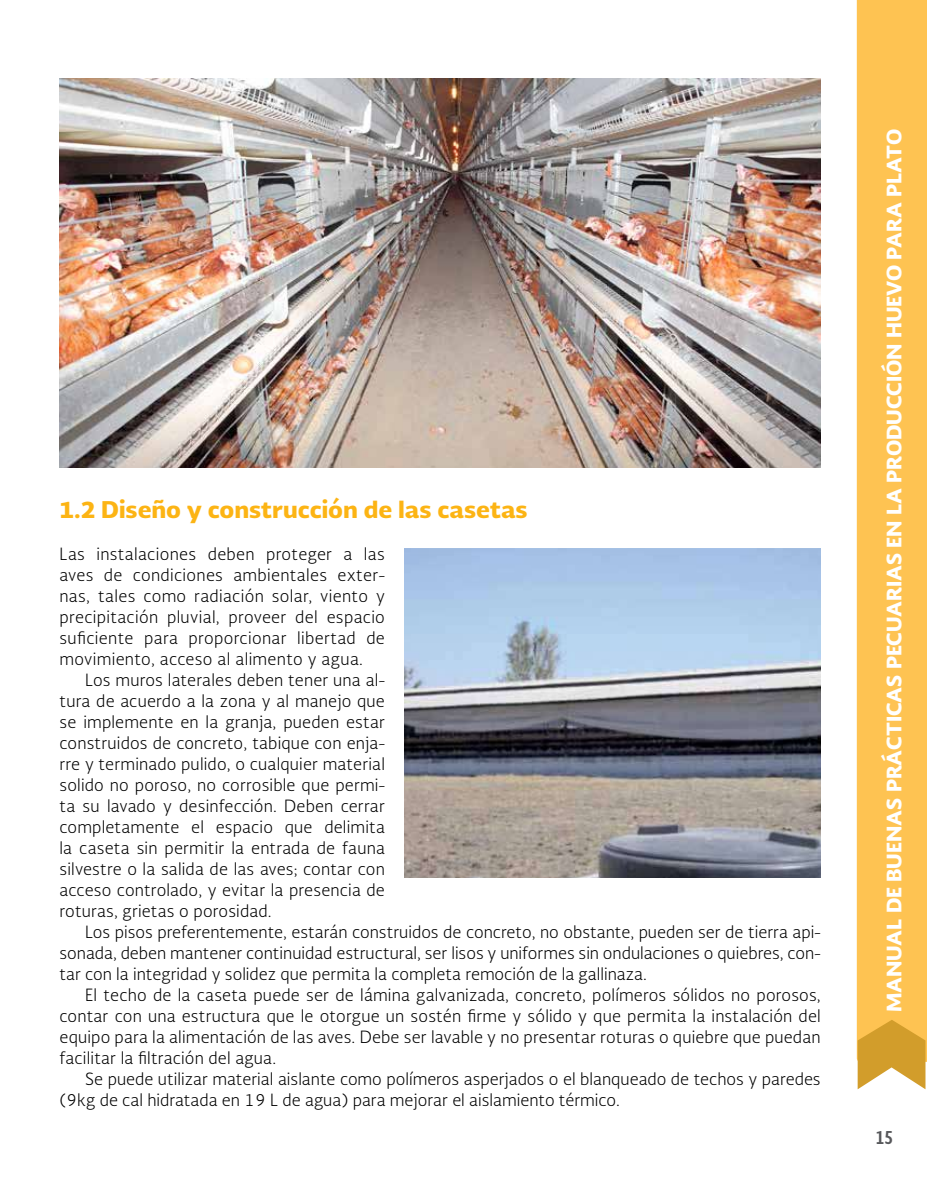
<style>
.page{position:relative;width:927px;height:1191px;background:#fff}
.page>*{position:absolute;margin:0;border:0;box-sizing:border-box;transform-origin:0 0}
.t1{font:900 22.5px "Soberana Sans";color:#fcb414}
.t2{font:900 19.5px "Soberana Sans";color:#fff}
.t3{font:700 18px "Soberana Sans Condensed";color:#57585b}
.t4{font:300 16.5px/21px "Soberana Sans";color:#000;text-align:justify}
</style>
<div class="page">
<div style="left:857px;top:0;width:70px;height:1061px;background:#fec352"></div>
<svg style="left:856px;top:1019px;width:69px;height:71px"></svg>
<img style="left:60px;top:79px;width:760px;height:389px">
<img style="left:404px;top:549px;width:417px;height:329px">
<h1 class="t1" style="left:60px;top:493px;width:470px">1.2 Diseño y construcción de las casetas</h1>
<p class="t4" style="left:60px;top:543px;width:327px">Las instalaciones deben proteger a las aves de condiciones ambientales exter&shy;nas, tales como radiación solar, viento y precipitación pluvial, proveer del espacio suficiente para proporcionar libertad de movimiento, acceso al alimento y agua.</p>
<p class="t4" style="left:60px;top:669px;width:327px;text-indent:26px">Los muros laterales deben tener una al&shy;tura de acuerdo a la zona y al manejo que se implemente en la granja, pueden estar construidos de concreto, tabique con enja&shy;rre y terminado pulido, o cualquier material solido no poroso, no corrosible que permi&shy;ta su lavado y desinfección. Deben cerrar completamente el espacio que delimita la caseta sin permitir la entrada de fauna silvestre o la salida de las aves; contar con acceso controlado, y evitar la presencia de roturas, grietas o porosidad.</p>
<p class="t4" style="left:60px;top:921px;width:763px;text-indent:26px">Los pisos preferentemente, estarán construidos de concreto, no obstante, pueden ser de tierra api&shy;sonada, deben mantener continuidad estructural, ser lisos y uniformes sin ondulaciones o quiebres, con&shy;tar con la integridad y solidez que permita la completa remoción de la gallinaza.</p>
<p class="t4" style="left:60px;top:984px;width:763px;text-indent:26px">El techo de la caseta puede ser de lámina galvanizada, concreto, polímeros sólidos no porosos, contar con una estructura que le otorgue un sostén firme y sólido y que permita la instalación del equipo para la alimentación de las aves. Debe ser lavable y no presentar roturas o quiebre que puedan facilitar la filtración del agua.</p>
<p class="t4" style="left:60px;top:1068px;width:763px;text-indent:26px">Se puede utilizar material aislante como polímeros asperjados o el blanqueado de techos y paredes (9kg de cal hidratada en 19 L de agua) para mejorar el aislamiento térmico.</p>
<p class="t2" style="left:880px;top:1012px;width:884px;rotate:-90deg">MANUAL DE BUENAS PRÁCTICAS PECUARIAS EN LA PRODUCCIÓN HUEVO PARA PLATO</p>
<p class="t3" style="left:876px;top:1124px;width:18px">15</p>
</div>
